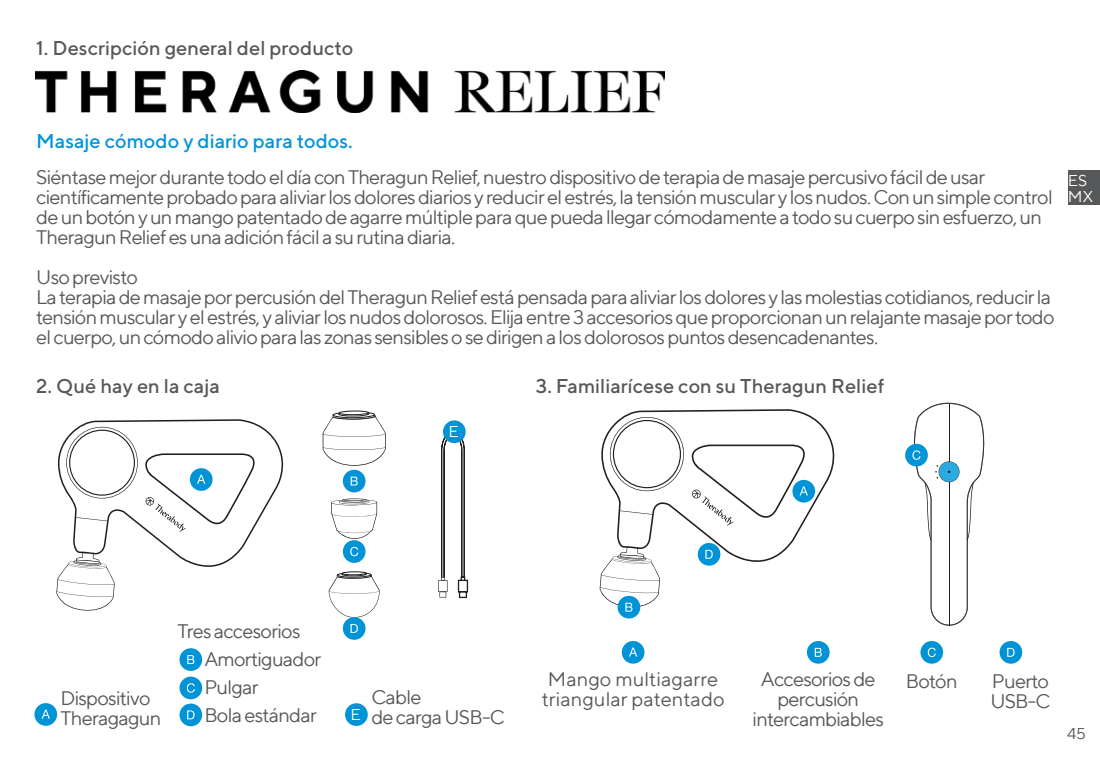
<style>
.page{position:relative;width:1100px;height:760px;background:#fff}
.page>*{position:absolute;margin:0;border:0;box-sizing:border-box;transform-origin:0 0}
.t1{font:20px/20px "TT Norms";letter-spacing:-.04em;color:#57585a}
.t2{font:500 20px "TT Norms";color:#57585a}
.t3{font:20px/20px "TT Norms";color:#57585a;text-align:center}
.t4{font:500 20px "TT Norms";color:#0094d7}
.t5{font:16px/16px "TT Norms";color:#fff}
.t6{font:16px "TT Norms";color:#57585a}
</style>
<div class="page">
<img style="left:36px;top:70px;width:628px;height:43px">
<svg style="left:58px;top:419px;width:226px;height:148px"></svg>
<svg style="left:66px;top:427px;width:72px;height:71px"></svg>
<svg style="left:56px;top:552px;width:59px;height:59px"></svg>
<svg style="left:76px;top:517px;width:32px;height:4px"></svg>
<div style="left:34px;top:703px;width:23px;height:22px;background:#0094d7;border-radius:50%"></div>
<svg style="left:42px;top:709px;width:8px;height:9px"></svg>
<svg style="left:145px;top:453px;width:110px;height:79px"></svg>
<div style="left:343px;top:470px;width:22px;height:22px;background:#0094d7;border-radius:50%"></div>
<svg style="left:351px;top:476px;width:7px;height:9px"></svg>
<div style="left:343px;top:540px;width:22px;height:23px;background:#0094d7;border-radius:50%"></div>
<svg style="left:350px;top:547px;width:8px;height:9px"></svg>
<svg style="left:438px;top:580px;width:2px;height:12px"></svg>
<div style="left:439px;top:581px;width:8px;height:10px;background:#fff"></div>
<svg style="left:440px;top:435px;width:28px;height:163px"></svg>
<svg style="left:331px;top:498px;width:46px;height:41px"></svg>
<div style="left:337px;top:572px;width:34px;height:5px;border:1px solid #231f20;border-radius:50%"></div>
<div style="left:342px;top:572px;width:25px;height:4px;border:1px solid #231f20;border-radius:50%"></div>
<div style="left:342px;top:571px;width:24px;height:4px;border:1px solid #231f20;border-radius:50%"></div>
<svg style="left:329px;top:574px;width:51px;height:43px"></svg>
<div style="left:333px;top:412px;width:42px;height:6px;border:1px solid #231f20;border-radius:50%"></div>
<div style="left:338px;top:411px;width:31px;height:5px;border:1px solid #231f20;border-radius:50%"></div>
<div style="left:339px;top:411px;width:30px;height:4px;border:1px solid #231f20;border-radius:50%"></div>
<svg style="left:323px;top:414px;width:63px;height:52px"></svg>
<div style="left:343px;top:617px;width:22px;height:23px;background:#0094d7;border-radius:50%"></div>
<svg style="left:350px;top:624px;width:8px;height:9px"></svg>
<div style="left:179px;top:648px;width:23px;height:23px;background:#0094d7;border-radius:50%"></div>
<svg style="left:187px;top:655px;width:7px;height:9px"></svg>
<div style="left:179px;top:676px;width:23px;height:23px;background:#0094d7;border-radius:50%"></div>
<svg style="left:187px;top:683px;width:8px;height:9px"></svg>
<div style="left:179px;top:703px;width:23px;height:23px;background:#0094d7;border-radius:50%"></div>
<svg style="left:187px;top:710px;width:8px;height:9px"></svg>
<div style="left:443px;top:420px;width:23px;height:23px;background:#0094d7;border-radius:50%"></div>
<div style="left:345px;top:703px;width:23px;height:23px;background:#0094d7;border-radius:50%"></div>
<div style="left:622px;top:641px;width:22px;height:22px;background:#0094d7;border-radius:50%"></div>
<svg style="left:629px;top:647px;width:8px;height:9px"></svg>
<div style="left:807px;top:641px;width:23px;height:22px;background:#0094d7;border-radius:50%"></div>
<svg style="left:815px;top:648px;width:7px;height:9px"></svg>
<div style="left:920px;top:641px;width:23px;height:22px;background:#0094d7;border-radius:50%"></div>
<svg style="left:928px;top:647px;width:8px;height:10px"></svg>
<svg style="left:905px;top:444px;width:23px;height:22px"></svg>
<svg style="left:909px;top:403px;width:76px;height:222px"></svg>
<div style="left:999px;top:641px;width:23px;height:22px;background:#0094d7;border-radius:50%"></div>
<svg style="left:1007px;top:648px;width:7px;height:9px"></svg>
<svg style="left:601px;top:409px;width:234px;height:154px"></svg>
<svg style="left:610px;top:417px;width:74px;height:74px"></svg>
<svg style="left:620px;top:510px;width:33px;height:5px"></svg>
<div style="left:792px;top:480px;width:23px;height:22px;background:#0094d7;border-radius:50%"></div>
<svg style="left:691px;top:444px;width:117px;height:81px"></svg>
<div style="left:618px;top:596px;width:22px;height:22px;background:#0094d7;border-radius:50%"></div>
<svg style="left:599px;top:547px;width:61px;height:64px"></svg>
<div style="left:698px;top:543px;width:22px;height:22px;background:#0094d7;border-radius:50%"></div>
<svg style="left:705px;top:550px;width:8px;height:9px"></svg>
<div style="left:1068px;top:170px;width:32px;height:34px;background:#57585a"></div>
<p class="t2" style="left:36px;top:36px;width:318px">1. Descripción general del producto</p>
<p class="t4" style="left:36px;top:128px;width:318px">Masaje cómodo y diario para todos.</p>
<p class="t1" style="left:36px;top:166px;width:1018px">Siéntase mejor durante todo el día con Theragun Relief, nuestro dispositivo de terapia de masaje percusivo fácil de usar científicamente probado para aliviar los dolores diarios y reducir el estrés, la tensión muscular y los nudos. Con un simple control de un botón y un mango patentado de agarre múltiple para que pueda llegar cómodamente a todo su cuerpo sin esfuerzo, un Theragun Relief es una adición fácil a su rutina diaria.</p>
<p class="t1" style="left:36px;top:266px;width:103px">Uso previsto</p>
<p class="t1" style="left:36px;top:286px;width:1020px">La terapia de masaje por percusión del Theragun Relief está pensada para aliviar los dolores y las molestias cotidianos, reducir la tensión muscular y el estrés, y aliviar los nudos dolorosos. Elija entre 3 accesorios que proporcionan un relajante masaje por todo el cuerpo, un cómodo alivio para las zonas sensibles o se dirigen a los dolorosos puntos desencadenantes.</p>
<p class="t2" style="left:36px;top:374px;width:185px">2. Qué hay en la caja</p>
<p class="t5" style="left:448px;top:423px;width:12px">E</p>
<p class="t2" style="left:536px;top:374px;width:350px">3. Familiarícese con su Theragun Relief</p>
<p class="t5" style="left:1068px;top:171px;width:27px">ES<br>MX</p>
<p class="t1" style="left:60px;top:687px;width:102px">Dispositivo<br>Theragagun</p>
<p class="t1" style="left:177px;top:620px;width:125px">Tres accesorios</p>
<p class="t1" style="left:204px;top:648px;width:119px">Amortiguador</p>
<p class="t1" style="left:204px;top:676px;width:56px">Pulgar</p>
<p class="t1" style="left:204px;top:704px;width:114px">Bola estándar</p>
<p class="t1" style="left:371px;top:686px;width:52px">Cable</p>
<p class="t5" style="left:351px;top:705px;width:12px">E</p>
<p class="t1" style="left:371px;top:706px;width:135px">de carga USB-C</p>
<p class="t3" style="left:542px;top:668px;width:184px">Mango multiagarre triangular patentado</p>
<p class="t1" style="left:752px;top:669px;width:133px;text-align:center">Accesorios de percusión intercambiables</p>
<p class="t1" style="left:906px;top:670px;width:53px">Botón</p>
<p class="t1" style="left:990px;top:670px;width:62px">Puerto<br>USB-C</p>
<p class="t6" style="left:1067px;top:723px;width:20px">45</p>
</div>
